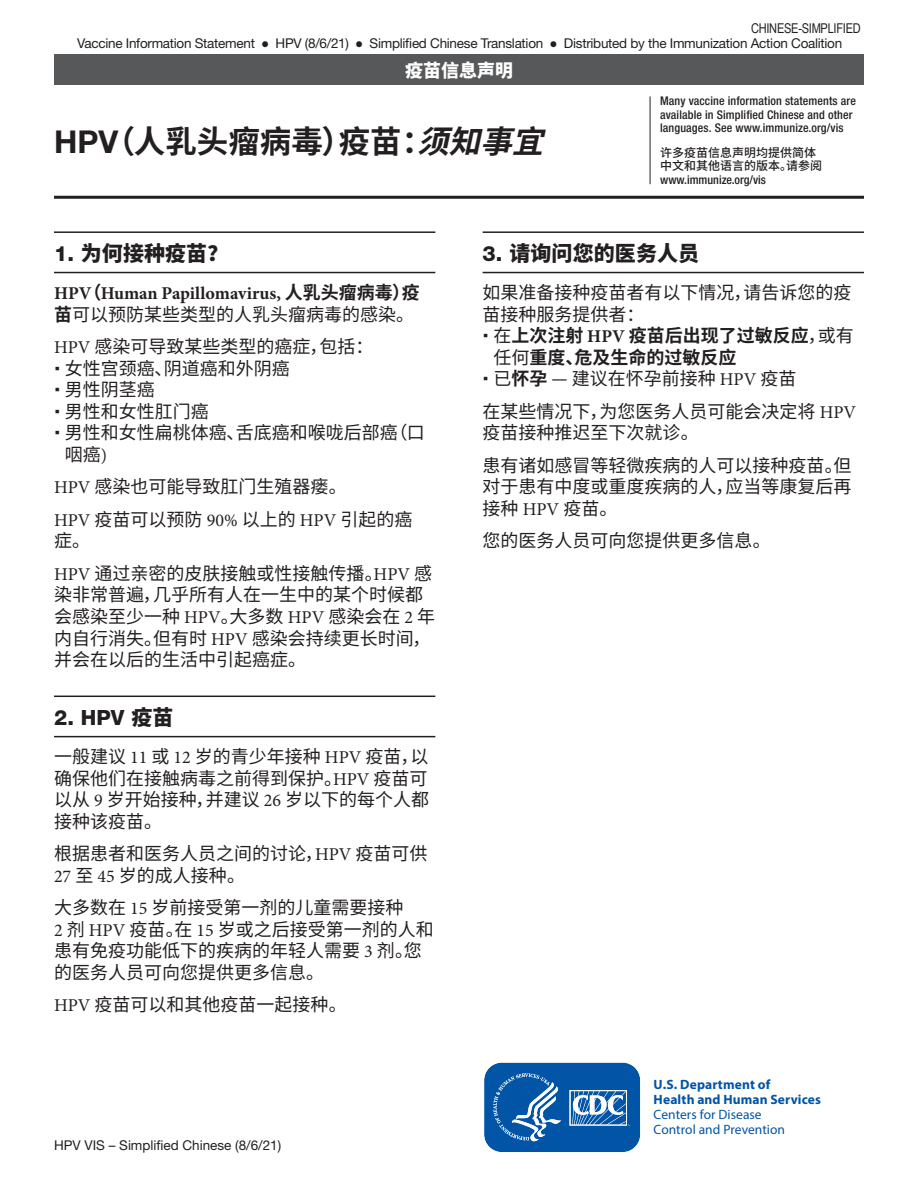
<style>
.page{position:relative;width:918px;height:1188px;background:#fff}
.page>*{position:absolute;margin:0;border:0;box-sizing:border-box;transform-origin:0 0}
.t1{font:700 31.5px "Noto Sans CJ Ksc";color:#231f20}
.t2{font:900 21px "Noto Sans CJ Ksc";letter-spacing:.005em;color:#231f20}
.t3{font:800 21px "Helvetica Neue LT Std";color:#231f20}
.t4{font:18px/21.6px "Noto Sans CJ Ksc";color:#231f20}
.t5{font:700 18px/21.6px "Noto Sans CJ Ksc";color:#231f20}
.t6{font:700 18px "Minion Pro";color:#231f20}
.t7{font:900 18px "Noto Sans CJ Ksc";color:#fff}
.t8{font:13.5px "Helvetica Neue LT Std";letter-spacing:-.02em;color:#231f20}
.t9{font:700 13.5px/15px "Myriad Pro";letter-spacing:.01em;color:#0154a6}
.t10{font:13.5px/15px "Myriad Pro";color:#0154a6}
.t11{font:13.5px "Helvetica Neue LT Std";color:#231f20}
.t12{font:13.5px "Arial Narrow";letter-spacing:-.02em;color:#221e1f}
.t13{font:500 condensed 12px/13.5px "Helvetica Neue LT Std";letter-spacing:.01em;color:#231f20}
.t14{font:500 12px/13.5px "Noto Sans CJ Ksc";color:#231f20}
.s1{font-family:"Microsoft Sans Serif"}
.s2{font-family:"Helvetica Neue LT Std"}
.s3{font-style:italic}
.s4{font-family:"Helvetica Neue LT Std";font-weight:800}
.s5{font-family:"Noto Sans CJ Ksc"}
.s6{font-weight:700}
.s7{font-family:"Minion Pro"}
.s8{font-family:"Noto Sans CJ Ksc";font-weight:900}
.s9{font-weight:400}
.s10{font-family:"Minion Pro";font-weight:400}
</style>
<div class="page">
<div style="left:54px;top:54px;width:810px;height:31px;background:#57585a"></div>
<hr style="left:650px;top:96px;width:1px;height:88px;background:#231f20">
<hr style="left:54px;top:196px;width:810px;height:3px;background:#231f20">
<svg style="left:484px;top:1062px;width:157px;height:90px;background:#296fb4"></svg>
<hr style="left:54px;top:272px;width:381px;height:1px;background:#231f20">
<hr style="left:54px;top:231px;width:381px;height:2px;background:#231f20">
<hr style="left:54px;top:736px;width:381px;height:1px;background:#231f20">
<hr style="left:54px;top:696px;width:381px;height:1px;background:#231f20">
<hr style="left:483px;top:272px;width:381px;height:1px;background:#231f20">
<hr style="left:483px;top:231px;width:381px;height:2px;background:#231f20">
<p class="t12" style="left:751px;top:19px;width:111px">CHINESE-SIMPLIFIED</p>
<p class="t8" style="left:77px;top:36px;width:767px">Vaccine Information Statement <span class="s1">●</span> HPV (8/6/21) <span class="s1">●</span> Simplified Chinese Translation <span class="s1">●</span> Distributed by the Immunization Action Coalition</p>
<p class="t7" style="left:405px;top:60px;width:109px">疫苗信息声明</p>
<h1 class="t1" style="left:54px;top:124px;width:510px"><span class="s2">HPV</span>（人乳头瘤病毒）疫苗：<span class="s3">须知事宜</span></h1>
<p class="t13" style="left:660px;top:94px;width:197px">Many vaccine information statements are available in Simplified Chinese and other languages. See www.immunize.org/vis</p>
<p class="t14" style="left:660px;top:146px;width:163px">许多疫苗信息声明均提供简体中文和其他语言的版本。请参阅</p>
<p class="t13" style="left:660px;top:173px;width:107px">www.immunize.org/vis</p>
<p class="t2" style="left:54px;top:241px;width:176px"><span class="s4">1.</span> 为何接种疫苗？</p>
<p class="t6" style="left:54px;top:280px;width:367px">HPV<span class="s5">（</span>Human Papillomavirus, <span class="s5">人乳头瘤病毒）疫</span></p>
<p class="t4" style="left:54px;top:298px;width:362px;line-height:32.4px"><span class="s6">苗</span>可以预防某些类型的人乳头瘤病毒的感染。<br><span class="s7">HPV</span> 感染可导致某些类型的癌症，包括：</p>
<p class="t4" style="left:65px;top:358px;width:361px">女性宫颈癌、阴道癌和外阴癌<br>男性阴茎癌<br>男性和女性肛门癌<br>男性和女性扁桃体癌、舌底癌和喉咙后部癌（口咽癌<span class="s7">)</span></p>
<p class="t4" style="left:54px;top:471px;width:360px;line-height:32.4px"><span class="s7">HPV</span> 感染也可能导致肛门生殖器瘘。<br><span class="s7">HPV</span> 疫苗可以预防 <span class="s7">90%</span> 以上的 <span class="s7">HPV</span> 引起的癌</p>
<p class="t4" style="left:54px;top:525px;width:380px;line-height:32.4px">症。<br><span class="s7">HPV</span> 通过亲密的皮肤接触或性接触传播。<span class="s7">HPV</span> 感</p>
<p class="t4" style="left:54px;top:584px;width:383px">染非常普遍，几乎所有人在一生中的某个时候都会感染至少一种 <span class="s7">HPV</span>。大多数 <span class="s7">HPV</span> 感染会在 <span class="s7">2</span> 年内自行消失。但有时 <span class="s7">HPV</span> 感染会持续更长时间，并会在以后的生活中引起癌症。</p>
<p class="t3" style="left:54px;top:705px;width:121px">2. HPV <span class="s8">疫苗</span></p>
<p class="t4" style="left:54px;top:746px;width:377px;text-align:justify">一般建议 <span class="s7">11</span> 或 <span class="s7">12</span> 岁的青少年接种 <span class="s7">HPV</span> 疫苗，以确保他们在接触病毒之前得到保护。<span class="s7">HPV</span> 疫苗可以从 <span class="s7">9</span> 岁开始接种，并建议 <span class="s7">26</span> 岁以下的每个人都接种该疫苗。</p>
<p class="t4" style="left:54px;top:843px;width:375px">根据患者和医务人员之间的讨论，<span class="s7">HPV</span> 疫苗可供<br><span class="s7">27</span> 至 <span class="s7">45</span> 岁的成人接种。</p>
<p class="t4" style="left:54px;top:897px;width:381px">大多数在 <span class="s7">15</span> 岁前接受第一剂的儿童需要接种<br><span class="s7">2</span> 剂 <span class="s7">HPV</span> 疫苗。在 <span class="s7">15</span> 岁或之后接受第一剂的人和患有免疫功能低下的疾病的年轻人需要 <span class="s7">3</span> 剂。您的医务人员可向您提供更多信息。</p>
<p class="t4" style="left:54px;top:994px;width:294px"><span class="s7">HPV</span> 疫苗可以和其他疫苗一起接种。</p>
<p class="t11" style="left:54px;top:1137px;width:229px">HPV VIS – Simplified Chinese (8/6/21)</p>
<p class="t2" style="left:483px;top:241px;width:218px"><span class="s4">3.</span> 请询问您的医务人员</p>
<p class="t4" style="left:483px;top:282px;width:370px">如果准备接种疫苗者有以下情况，请告诉您的疫苗接种服务提供者：</p>
<p class="t5" style="left:493px;top:325px;width:362px"><span class="s9">在</span>上次注射 <span class="s7">HPV</span> 疫苗后出现了过敏反应<span class="s9">，或有任何</span>重度、危及生命的过敏反应<br><span class="s9">已</span>怀孕 <span class="s9">— 建议在怀孕前接种</span> <span class="s10">HPV</span> <span class="s9">疫苗</span></p>
<p class="t4" style="left:483px;top:401px;width:375px">在某些情况下，为您医务人员可能会决定将 <span class="s7">HPV</span>疫苗接种推迟至下次就诊。</p>
<p class="t4" style="left:483px;top:455px;width:370px;text-align:justify">患有诸如感冒等轻微疾病的人可以接种疫苗。但对于患有中度或重度疾病的人，应当等康复后再接种 <span class="s7">HPV</span> 疫苗。</p>
<p class="t4" style="left:483px;top:530px;width:290px">您的医务人员可向您提供更多信息。</p>
<p class="t9" style="left:654px;top:1077px;width:169px">U.S. Department of<br>Health and Human Services</p>
<p class="t10" style="left:654px;top:1107px;width:133px">Centers for Disease<br>Control and Prevention</p>
</div>
